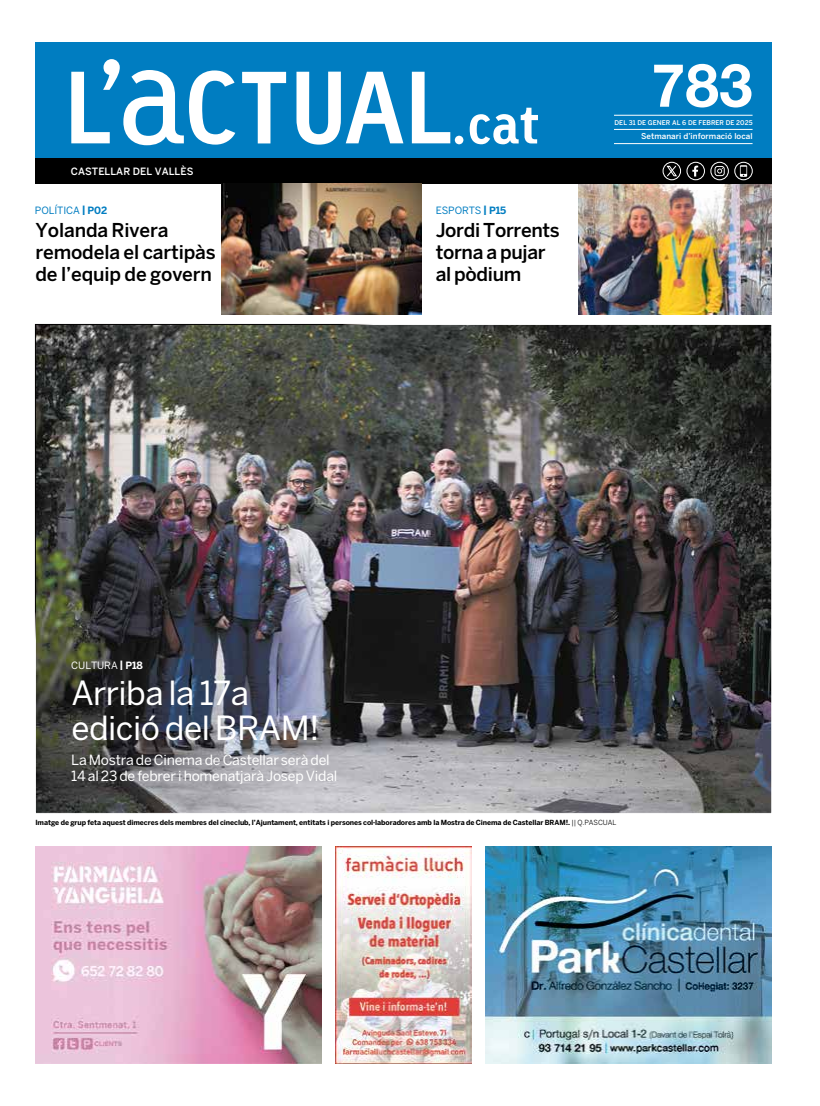
<style>
.page{position:relative;width:820px;height:1106px;background:#fff}
.page>*{position:absolute;margin:0;border:0;box-sizing:border-box;transform-origin:0 0}
.t1{font:700 60px "Helvetica Neue";color:#fff}
.t2{font:33px/35px "Benton Sans";letter-spacing:-.015em;color:#fff}
.t3{font:500 19px/22px "Benton Sans";letter-spacing:-.01em;color:#000}
.t4{font:14px/16px "Benton Sans";letter-spacing:-.015em;color:#fff}
.t5{font:10px "Benton Sans";letter-spacing:-.005em;color:#007dc1}
.t6{font:500 10px "Benton Sans";letter-spacing:.005em;color:#fff}
.t7{font:10px "Benton Sans";letter-spacing:-.005em;color:#fff}
.t8{font:500 8px "Benton Sans";letter-spacing:.005em;color:#fff}
.t9{font:700 7px "Benton Sans";letter-spacing:-.01em;color:#000}
.t10{font:500 6.5px "Benton Sans";letter-spacing:.005em;color:#fff}
.s1{font-weight:700}
.s2{font-weight:400}
</style>
<div class="page">
<img style="left:35px;top:846px;width:286px;height:217px">
<img style="left:485px;top:846px;width:286px;height:217px">
<img style="left:578px;top:184px;width:193px;height:130px">
<div style="left:35px;top:43px;width:736px;height:115px;background:#007dc1"></div>
<div style="left:35px;top:158px;width:736px;height:26px;background:#000"></div>
<hr style="left:613px;top:115px;width:139px;height:1px;background:#fff">
<hr style="left:613px;top:129px;width:139px;height:1px;background:#fff">
<hr style="left:613px;top:143px;width:139px;height:1px;background:#fff">
<svg style="left:242px;top:72px;width:44px;height:71px"></svg>
<svg style="left:296px;top:72px;width:107px;height:73px"></svg>
<svg style="left:71px;top:59px;width:164px;height:86px"></svg>
<svg style="left:411px;top:72px;width:52px;height:72px"></svg>
<svg style="left:469px;top:108px;width:68px;height:36px"></svg>
<div style="left:734px;top:162px;width:18px;height:18px;border:1px solid #fff;border-radius:50%"></div>
<svg style="left:739px;top:165px;width:7px;height:12px"></svg>
<div style="left:710px;top:162px;width:18px;height:18px;border:1px solid #fff;border-radius:50%"></div>
<svg style="left:714px;top:166px;width:10px;height:10px"></svg>
<div style="left:686px;top:162px;width:18px;height:18px;border:1px solid #fff;border-radius:50%"></div>
<svg style="left:692px;top:166px;width:6px;height:10px"></svg>
<div style="left:662px;top:162px;width:18px;height:18px;border:1px solid #fff;border-radius:50%"></div>
<svg style="left:666px;top:165px;width:11px;height:12px"></svg>
<img style="left:221px;top:184px;width:200px;height:130px">
<img style="left:37px;top:326px;width:732px;height:486px">
<img style="left:335px;top:846px;width:136px;height:217px">
<h3 class="t6" style="left:71px;top:165px;width:124px">CASTELLAR DEL VALLÈS</h3>
<h3 class="t5" style="left:35px;top:204px;width:74px">POLÍTICA <span class="s1">| P02</span></h3>
<h3 class="t5" style="left:435px;top:204px;width:72px">ESPORTS <span class="s1">| P15</span></h3>
<h3 class="t3" style="left:435px;top:219px;width:125px">Jordi Torrents torna a pujar al pòdium</h3>
<h3 class="t3" style="left:35px;top:219px;width:182px">Yolanda Rivera remodela el cartipàs de l’equip de govern</h3>
<h1 class="t1" style="left:651px;top:38px;width:102px">783</h1>
<p class="t10" style="left:614px;top:118px;width:139px">DEL 31 DE GENER AL 6 DE FEBRER DE 2025</p>
<p class="t8" style="left:641px;top:132px;width:113px">Setmanari d’informació local</p>
<h3 class="t7" style="left:71px;top:660px;width:73px">CULTURA <span class="s1">| P18</span></h3>
<h2 class="t2" style="left:71px;top:675px;width:250px">Arriba la 17a edició del BRAM!</h2>
<h3 class="t4" style="left:71px;top:752px;width:267px">La Mostra de Cinema de Castellar serà del<br>14 al 23 de febrer i homenatjarà Josep Vidal</h3>
<p class="t9" style="left:35px;top:817px;width:582px">Imatge de grup feta aquest dimecres dels membres del cineclub, l’Ajuntament, entitats i persones col·laboradores amb la Mostra de Cinema de Castellar BRAM!. <span class="s2">|| Q.PASCUAL</span></p>
</div>
